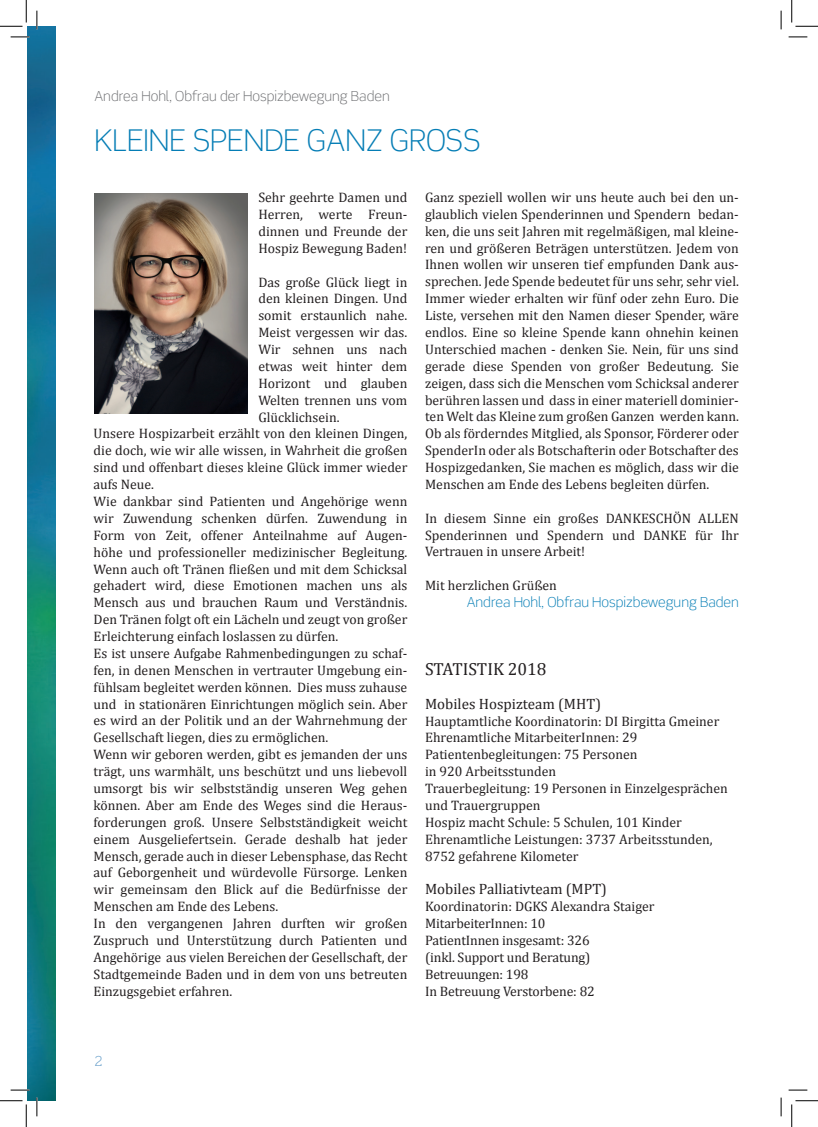
<style>
.page{position:relative;width:818px;height:1127px;background:#fff}
.page>*{position:absolute;margin:0;border:0;box-sizing:border-box;transform-origin:0 0}
.t1{font:300 30px "Scene Std";color:#057db5}
.t2{font:17.5px "Cambria";color:#231f20}
.t3{font:15px "Cambria";color:#231f20}
.t4{font:13.75px/16.9px "Cambria";color:#231f20;text-align:justify}
.t5{font:300 13.75px "Scene Std";color:#6c6d70}
.t6{font:300 13.75px "Scene Std";color:#057db5}
.t7{font:300 13.75px "Scene Std";color:#5e99c7}
</style>
<div class="page">
<img style="left:27px;top:26px;width:28px;height:1074px">
<img style="left:94px;top:193px;width:154px;height:220px">
<svg style="left:11px;top:36px;width:18px;height:2px"></svg>
<svg style="left:788px;top:36px;width:19px;height:2px"></svg>
<svg style="left:11px;top:1088px;width:18px;height:2px"></svg>
<svg style="left:788px;top:1089px;width:19px;height:1px"></svg>
<svg style="left:36px;top:11px;width:2px;height:18px"></svg>
<svg style="left:36px;top:1097px;width:2px;height:18px"></svg>
<svg style="left:780px;top:11px;width:2px;height:18px"></svg>
<svg style="left:780px;top:1097px;width:2px;height:18px"></svg>
<svg style="left:0;top:0;width:27px;height:27px"></svg>
<svg style="left:0;top:1100px;width:27px;height:26px"></svg>
<svg style="left:791px;top:0;width:27px;height:27px"></svg>
<svg style="left:791px;top:1100px;width:27px;height:26px"></svg>
<p class="t5" style="left:94px;top:87px;width:297px">Andrea Hohl, Obfrau der Hospizbewegung Baden</p>
<h1 class="t1" style="left:94px;top:122px;width:387px">KLEINE SPENDE GANZ GROSS</h1>
<p class="t4" style="left:258px;top:189px;width:150px">Sehr geehrte Damen und Herren, werte Freun&shy;dinnen und Freunde der Hospiz Bewegung Baden!</p>
<p class="t4" style="left:258px;top:273px;width:150px">Das große Glück liegt in</p>
<p class="t4" style="left:258px;top:290px;width:150px">den kleinen Dingen. Und</p>
<p class="t4" style="left:258px;top:307px;width:150px">somit erstaunlich nahe.</p>
<p class="t4" style="left:258px;top:324px;width:150px">Meist vergessen wir das.</p>
<p class="t4" style="left:258px;top:341px;width:150px">Wir sehnen uns nach</p>
<p class="t4" style="left:258px;top:357px;width:150px">etwas weit hinter dem</p>
<p class="t4" style="left:258px;top:374px;width:150px">Horizont und glauben</p>
<p class="t4" style="left:258px;top:391px;width:150px">Welten trennen uns vom</p>
<p class="t4" style="left:258px;top:408px;width:83px">Glücklichsein.</p>
<p class="t4" style="left:94px;top:425px;width:315px">Unsere Hospizarbeit erzählt von den kleinen Dingen,</p>
<p class="t4" style="left:94px;top:442px;width:315px">die doch, wie wir alle wissen, in Wahrheit die großen</p>
<p class="t4" style="left:94px;top:459px;width:315px">sind und offenbart dieses kleine Glück immer wieder</p>
<p class="t4" style="left:94px;top:476px;width:62px">aufs Neue.</p>
<p class="t4" style="left:94px;top:492px;width:315px">Wie dankbar sind Patienten und Angehörige wenn</p>
<p class="t4" style="left:94px;top:509px;width:315px">wir Zuwendung schenken dürfen. Zuwendung in</p>
<p class="t4" style="left:94px;top:526px;width:315px">Form von Zeit, offener Anteilnahme auf Augen-</p>
<p class="t4" style="left:94px;top:543px;width:315px">höhe und professioneller medizinischer Begleitung.</p>
<p class="t4" style="left:94px;top:560px;width:315px">Wenn auch oft Tränen fließen und mit dem Schicksal</p>
<p class="t4" style="left:94px;top:577px;width:315px">gehadert wird, diese Emotionen machen uns als</p>
<p class="t4" style="left:94px;top:594px;width:315px">Mensch aus und brauchen Raum und Verständnis.</p>
<p class="t4" style="left:94px;top:611px;width:315px">Den Tränen folgt oft ein Lächeln und zeugt von großer</p>
<p class="t4" style="left:94px;top:627px;width:246px">Erleichterung einfach loslassen zu dürfen.</p>
<p class="t4" style="left:94px;top:644px;width:315px">Es ist unsere Aufgabe Rahmenbedingungen zu schaf-</p>
<p class="t4" style="left:94px;top:661px;width:315px">fen, in denen Menschen in vertrauter Umgebung ein-</p>
<p class="t4" style="left:94px;top:678px;width:315px">fühlsam begleitet werden können. Dies muss zuhause</p>
<p class="t4" style="left:94px;top:695px;width:315px">und in stationären Einrichtungen möglich sein. Aber</p>
<p class="t4" style="left:94px;top:712px;width:315px">es wird an der Politik und an der Wahrnehmung der</p>
<p class="t4" style="left:94px;top:729px;width:236px">Gesellschaft liegen, dies zu ermöglichen.</p>
<p class="t4" style="left:94px;top:745px;width:315px">Wenn wir geboren werden, gibt es jemanden der uns</p>
<p class="t4" style="left:94px;top:762px;width:315px">trägt, uns warmhält, uns beschützt und uns liebevoll</p>
<p class="t4" style="left:94px;top:779px;width:315px">umsorgt bis wir selbstständig unseren Weg gehen</p>
<p class="t4" style="left:94px;top:796px;width:315px">können. Aber am Ende des Weges sind die Heraus-</p>
<p class="t4" style="left:94px;top:813px;width:315px">forderungen groß. Unsere Selbstständigkeit weicht</p>
<p class="t4" style="left:94px;top:830px;width:315px">einem Ausgeliefertsein. Gerade deshalb hat jeder</p>
<p class="t4" style="left:94px;top:847px;width:315px">Mensch, gerade auch in dieser Lebensphase, das Recht</p>
<p class="t4" style="left:94px;top:864px;width:315px">auf Geborgenheit und würdevolle Fürsorge. Lenken</p>
<p class="t4" style="left:94px;top:880px;width:315px">wir gemeinsam den Blick auf die Bedürfnisse der</p>
<p class="t4" style="left:94px;top:897px;width:186px">Menschen am Ende des Lebens.</p>
<p class="t4" style="left:94px;top:914px;width:315px">In den vergangenen Jahren durften wir großen</p>
<p class="t4" style="left:94px;top:931px;width:315px">Zuspruch und Unterstützung durch Patienten und</p>
<p class="t4" style="left:94px;top:948px;width:315px">Angehörige aus vielen Bereichen der Gesellschaft, der</p>
<p class="t4" style="left:94px;top:965px;width:315px">Stadtgemeinde Baden und in dem von uns betreuten</p>
<p class="t4" style="left:94px;top:982px;width:140px">Einzugsgebiet erfahren.</p>
<p class="t4" style="left:425px;top:189px;width:315px">Ganz speziell wollen wir uns heute auch bei den un&shy;glaublich vielen Spenderinnen und Spendern bedan&shy;ken, die uns seit Jahren mit regelmäßigen, mal kleine&shy;ren und größeren Beträgen unterstützen. Jedem von Ihnen wollen wir unseren tief empfunden Dank aus&shy;sprechen. Jede Spende bedeutet für uns sehr, sehr viel.<br>Immer wieder erhalten wir fünf oder zehn Euro. Die Liste, versehen mit den Namen dieser Spender, wäre endlos. Eine so kleine Spende kann ohnehin keinen Unterschied machen - denken Sie. Nein, für uns sind gerade diese Spenden von großer Bedeutung. Sie zeigen, dass sich die Menschen vom Schicksal anderer berühren lassen und dass in einer materiell dominier&shy;ten Welt das Kleine zum großen Ganzen werden kann.<br>Ob als förderndes Mitglied, als Sponsor, Förderer oder SpenderIn oder als Botschafterin oder Botschafter des Hospizgedanken, Sie machen es möglich, dass wir die Menschen am Ende des Lebens begleiten dürfen.</p>
<p class="t4" style="left:425px;top:509px;width:315px">In diesem Sinne ein großes DANKESCHÖN ALLEN Spenderinnen und Spendern und DANKE für Ihr Vertrauen in unsere Arbeit!</p>
<p class="t4" style="left:425px;top:577px;width:133px">Mit herzlichen Grüßen</p>
<p class="t6" style="left:467px;top:593px;width:274px">Andrea Hohl, Obfrau Hospizbewegung Baden</p>
<p class="t2" style="left:425px;top:658px;width:123px">STATISTIK 2018</p>
<p class="t3" style="left:425px;top:694px;width:177px">Mobiles Hospizteam (MHT)</p>
<p class="t4" style="left:425px;top:712px;width:304px;text-align:left">Hauptamtliche Koordinatorin: DI Birgitta Gmeiner Ehrenamtliche MitarbeiterInnen: 29<br>Patientenbegleitungen: 75 Personen<br>in 920 Arbeitsstunden<br>Trauerbegleitung: 19 Personen in Einzelgesprächen und Trauergruppen<br>Hospiz macht Schule: 5 Schulen, 101 Kinder Ehrenamtliche Leistungen: 3737 Arbeitsstunden, 8752 gefahrene Kilometer</p>
<p class="t3" style="left:425px;top:880px;width:183px">Mobiles Palliativteam (MPT)</p>
<p class="t4" style="left:425px;top:897px;width:231px;text-align:left">Koordinatorin: DGKS Alexandra Staiger<br>MitarbeiterInnen: 10<br>PatientInnen insgesamt: 326<br>(inkl. Support und Beratung)<br>Betreuungen: 198<br>In Betreuung Verstorbene: 82</p>
<p class="t7" style="left:94px;top:1052px;width:10px">2</p>
</div>
